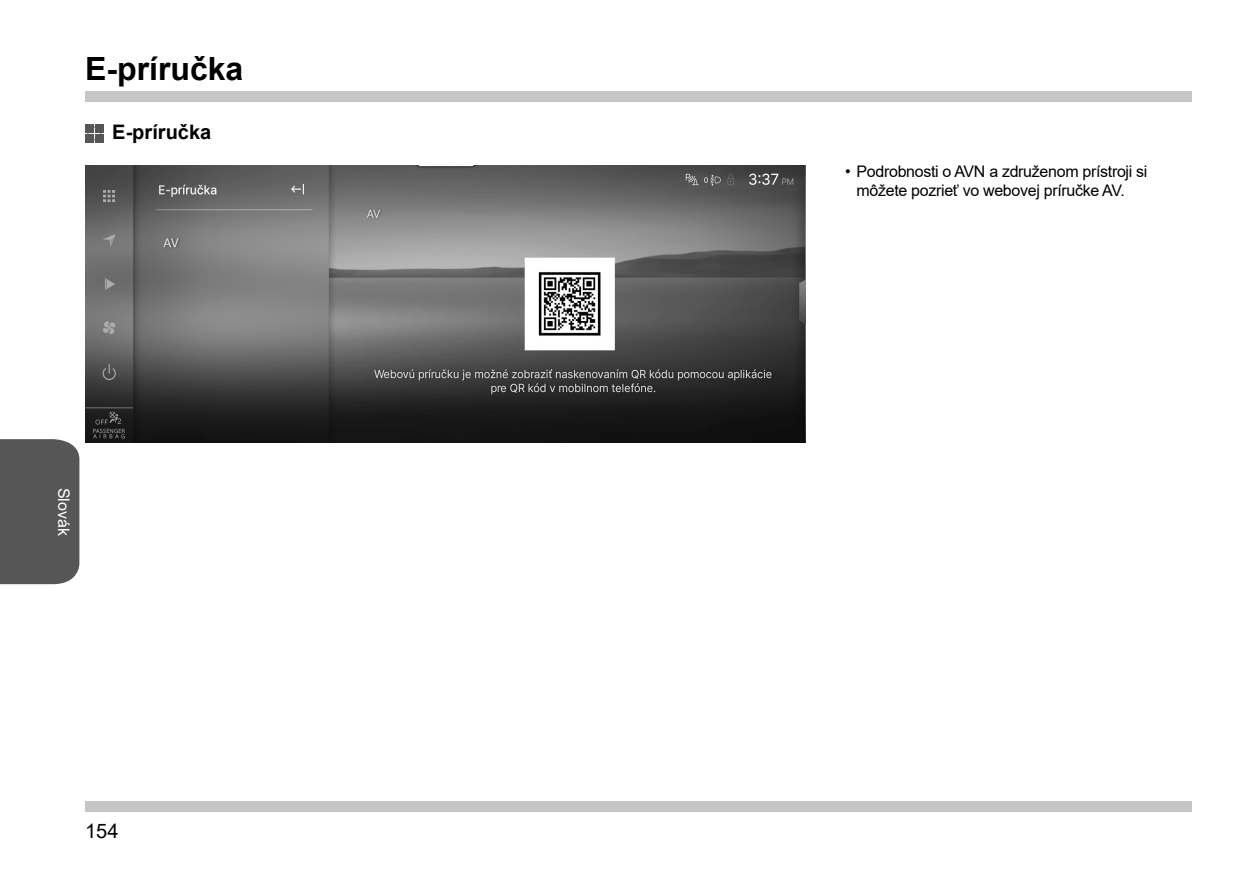
<style>
.page{position:relative;width:1248px;height:896px;background:#fff}
.page>*{position:absolute;margin:0;border:0;box-sizing:border-box;transform-origin:0 0}
.대제목{font:700 32px "Arial";color:#000}
.중제목{font:700 20px "Arial";color:#000}
.t1{font:20px "Arial";color:#000}
.t2{font:16px/19.2px "Arial";letter-spacing:-.02em;color:#000}
.t3{font:16px "Arial";color:#fff}
</style>
<div class="page">
<div style="left:0;top:439px;width:79px;height:145px;background:#565656"></div>
<div style="left:85px;top:91px;width:1106px;height:10px;background:#c6c6c6"></div>
<div style="left:85px;top:801px;width:1106px;height:11px;background:#c6c6c6"></div>
<div style="left:85px;top:124px;width:8px;height:8px;background:#565656"></div>
<div style="left:85px;top:134px;width:8px;height:8px;background:#565656"></div>
<div style="left:95px;top:124px;width:8px;height:8px;background:#565656"></div>
<div style="left:95px;top:134px;width:8px;height:8px;background:#565656"></div>
<div style="left:87px;top:126px;width:14px;height:14px;border:1px solid #565656"></div>
<img style="left:85px;top:165px;width:720px;height:277px">
<p class="대제목" style="left:85px;top:46px;width:160px">E-príručka</p>
<p class="중제목" style="left:112px;top:118px;width:100px">E-príručka</p>
<p class="t3" style="left:75px;top:488px;width:50px;rotate:90deg">Slovák</p>
<p class="t1" style="left:85px;top:817px;width:35px">154</p>
<p class="t2" style="left:856px;top:161px;width:292px;text-indent:-11px">• Podrobnosti o AVN a združenom prístroji si môžete pozrieť vo webovej príručke AV.</p>
</div>
